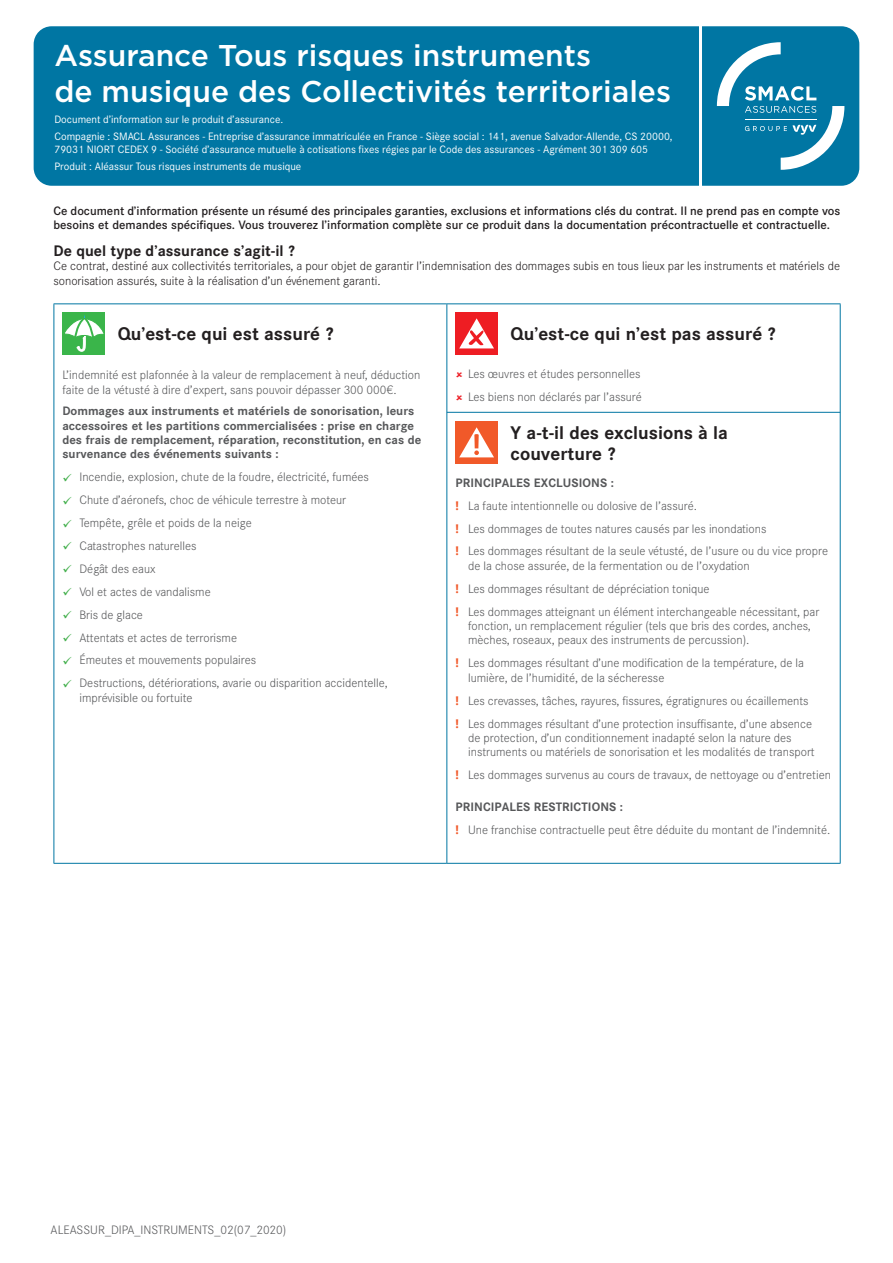
<style>
.page{position:relative;width:893px;height:1263px;background:#fff}
.page>*{position:absolute;margin:0;border:0;box-sizing:border-box;transform-origin:0 0}
.t1{font:500 30px/36px "Gotham";color:#fff}
.t2{font:700 18px/21.6px "Corporate S";color:#231f20}
.t3{font:700 15px "Corporate S";color:#231f20}
.t4{font:300 12px/23px "Corporate S";color:#57585a}
.t5{font:500 12px/14.4px "Corporate S";color:#231f20}
.t6{font:300 12px/14.4px "Corporate S";color:#231f20}
.t7{font:700 12px/14.4px "Corporate S";color:#57585a}
.t8{font:10.5px/16.8px "Corporate S";color:#fff}
.s1{color:#40ae49}
.s2{font-weight:700}
.s3{font-family:"Open Sans";font-weight:700;color:#f1592a}
</style>
<div class="page">
<div style="left:34px;top:26px;width:825px;height:160px;background:#0076a3;border-radius:18px"></div>
<hr style="left:54px;top:303px;width:393px;height:1px;background:#0076a3">
<hr style="left:54px;top:304px;width:1px;height:559px;background:#0076a3">
<hr style="left:447px;top:303px;width:394px;height:1px;background:#0076a3">
<hr style="left:446px;top:304px;width:1px;height:559px;background:#0076a3">
<hr style="left:840px;top:304px;width:1px;height:559px;background:#0076a3">
<hr style="left:54px;top:863px;width:393px;height:1px;background:#0076a3">
<hr style="left:447px;top:863px;width:394px;height:1px;background:#0076a3">
<div style="left:63px;top:312px;width:42px;height:43px;background:#3ab54a"></div>
<svg style="left:65px;top:315px;width:39px;height:37px"></svg>
<div style="left:455px;top:312px;width:43px;height:43px;background:#ee1d23"></div>
<svg style="left:459px;top:318px;width:35px;height:30px"></svg>
<div style="left:455px;top:421px;width:43px;height:43px;background:#f15929"></div>
<svg style="left:459px;top:427px;width:35px;height:30px"></svg>
<hr style="left:447px;top:412px;width:393px;height:1px;background:#0076a3">
<hr style="left:699px;top:26px;width:3px;height:160px;background:#fff">
<svg style="left:717px;top:42px;width:127px;height:128px"></svg>
<h1 class="t1" style="left:54px;top:37px;width:618px">Assurance Tous risques instruments<br>de musique des Collectivités territoriales</h1>
<p class="t8" style="left:54px;top:111px;width:620px">Document d’information sur le produit d’assurance.<br>Compagnie : SMACL Assurances - Entreprise d’assurance immatriculée en France - Siège social : 141, avenue Salvador-Allende, CS 20000,</p>
<p class="t8" style="left:54px;top:141px;width:595px">79031 NIORT CEDEX 9 - Société d’assurance mutuelle à cotisations fixes régies par le Code des assurances - Agrément 301 309 605<br>Produit : Aléassur Tous risques instruments de musique</p>
<p class="t5" style="left:54px;top:204px;width:788px">Ce document d’information présente un résumé des principales garanties, exclusions et informations clés du contrat. Il ne prend pas en compte vos besoins et demandes spécifiques. Vous trouverez l’information complète sur ce produit dans la documentation précontractuelle et contractuelle.</p>
<p class="t3" style="left:54px;top:242px;width:243px">De quel type d’assurance s’agit-il ?</p>
<p class="t6" style="left:54px;top:259px;width:788px">Ce contrat, destiné aux collectivités territoriales, a pour objet de garantir l’indemnisation des dommages subis en tous lieux par les instruments et matériels de sonorisation assurés, suite à la réalisation d’un événement garanti.</p>
<h2 class="t2" style="left:118px;top:324px;width:217px">Qu’est-ce qui est assuré ?</h2>
<p class="t4" style="left:62px;top:368px;width:359px;line-height:14.4px">L’indemnité est plafonnée à la valeur de remplacement à neuf, déduction faite de la vétusté à dire d’expert, sans pouvoir dépasser 300 000€.</p>
<p class="t7" style="left:62px;top:404px;width:360px">Dommages aux instruments et matériels de sonorisation, leurs accessoires et les partitions commercialisées : prise en charge des frais de remplacement, réparation, reconstitution, en cas de survenance des événements suivants :</p>
<p class="t4" style="left:62px;top:466px;width:308px"><span class="s1">✓</span> Incendie, explosion, chute de la foudre, électricité, fumées</p>
<p class="t4" style="left:62px;top:488px;width:285px"><span class="s1">✓</span> Chute d’aéronefs, choc de véhicule terrestre à moteur</p>
<p class="t4" style="left:62px;top:511px;width:191px"><span class="s1">✓</span> Tempête, grêle et poids de la neige</p>
<p class="t4" style="left:62px;top:534px;width:136px"><span class="s1">✓</span> Catastrophes naturelles</p>
<p class="t4" style="left:62px;top:557px;width:95px"><span class="s1">✓</span> Dégât des eaux</p>
<p class="t4" style="left:62px;top:580px;width:150px"><span class="s1">✓</span> Vol et actes de vandalisme</p>
<p class="t4" style="left:62px;top:603px;width:82px"><span class="s1">✓</span> Bris de glace</p>
<p class="t4" style="left:62px;top:626px;width:176px"><span class="s1">✓</span> Attentats et actes de terrorisme</p>
<p class="t4" style="left:62px;top:649px;width:195px"><span class="s1">✓</span> Émeutes et mouvements populaires</p>
<p class="t4" style="left:79px;top:676px;width:310px;line-height:14.4px;text-indent:-17px"><span class="s1">✓</span> Destructions, détériorations, avarie ou disparition accidentelle, imprévisible ou fortuite</p>
<h2 class="t2" style="left:511px;top:324px;width:266px">Qu’est-ce qui n’est pas assuré ?</h2>
<p class="t4" style="left:468px;top:362px;width:175px">Les œuvres et études personnelles<br>Les biens non déclarés par l’assuré</p>
<h2 class="t2" style="left:511px;top:422px;width:219px">Y a-t-il des exclusions à la couverture ?</h2>
<p class="t4" style="left:455px;top:471px;width:374px"><span class="s2">PRINCIPALES EXCLUSIONS :<br></span><span class="s3">!</span> La faute intentionnelle ou dolosive de l’assuré.<br><span class="s3">!</span> Les dommages de toutes natures causés par les inondations<br><span class="s3">!</span> Les dommages résultant de la seule vétusté, de l’usure ou du vice propre</p>
<p class="t4" style="left:455px;top:554px;width:365px;text-indent:13px">de la chose assurée, de la fermentation ou de l’oxydation<br><span class="s3">!</span> Les dommages résultant de dépréciation tonique<br><span class="s3">!</span> Les dommages atteignant un élément interchangeable nécessitant, par</p>
<p class="t4" style="left:468px;top:619px;width:344px;line-height:14.4px">fonction, un remplacement régulier (tels que bris des cordes, anches, mèches, roseaux, peaux des instruments de percussion).</p>
<p class="t4" style="left:468px;top:656px;width:337px;line-height:14.4px;text-indent:-13px"><span class="s3">!</span> Les dommages résultant d’une modification de la température, de la lumière, de l’humidité, de la sécheresse</p>
<p class="t4" style="left:455px;top:689px;width:358px"><span class="s3">!</span> Les crevasses, tâches, rayures, fissures, égratignures ou écaillements <span class="s3">!</span> Les dommages résultant d’une protection insuffisante, d’une absence</p>
<p class="t4" style="left:468px;top:731px;width:348px;line-height:14.4px">de protection, d’un conditionnement inadapté selon la nature des instruments ou matériels de sonorisation et les modalités de transport</p>
<p class="t4" style="left:455px;top:764px;width:377px"><span class="s3">!</span> Les dommages survenus au cours de travaux, de nettoyage ou d’entretien</p>
<p class="t4" style="left:455px;top:795px;width:376px"><span class="s2">PRINCIPALES RESTRICTIONS :<br></span><span class="s3">!</span> Une franchise contractuelle peut être déduite du montant de l’indemnité.</p>
<p class="t4" style="left:51px;top:1219px;width:237px">ALEASSUR_DIPA_INSTRUMENTS_02(07_2020)</p>
</div>
